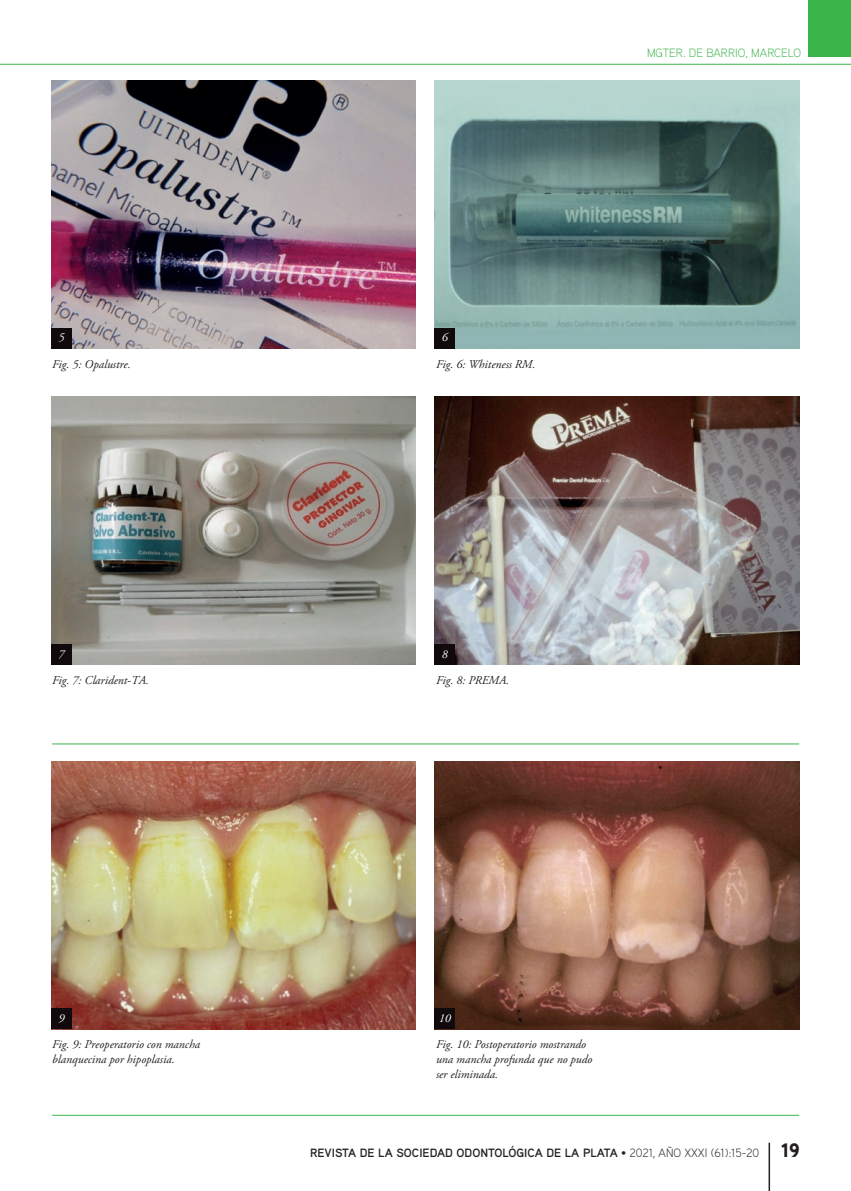
<style>
.page{position:relative;width:851px;height:1191px;background:#fff}
.page>*{position:absolute;margin:0;border:0;box-sizing:border-box;transform-origin:0 0}
.t1{font:italic 12px/15px "Adobe Garamond Pro";color:#231f20}
.t2{font:700 12px "Aaux Pro";color:#231f20}
.t3{font:300 12px "Aaux Pro";color:#3ab54a}
.t4{font:italic 12px "Adobe Garamond Pro";color:#fff}
.s1{font-weight:300}
.s2{font-weight:900;font-size:19.5px}
</style>
<div class="page">
<hr style="left:0;top:64px;width:850px;height:1px;background:#3ab54a">
<div style="left:808px;top:0;width:42px;height:57px;background:#3ab54a"></div>
<hr style="left:768px;top:1142px;width:2px;height:48px;background:#231f20">
<img style="left:51px;top:81px;width:365px;height:268px">
<img style="left:434px;top:81px;width:365px;height:268px">
<img style="left:51px;top:761px;width:365px;height:268px">
<img style="left:434px;top:761px;width:365px;height:268px">
<img style="left:51px;top:397px;width:365px;height:268px">
<img style="left:434px;top:397px;width:365px;height:268px">
<hr style="left:52px;top:743px;width:747px;height:1px;background:#3ab54a">
<hr style="left:52px;top:1114px;width:747px;height:1px;background:#3ab54a">
<div style="left:51px;top:328px;width:21px;height:21px;background:#110a0c"></div>
<div style="left:434px;top:328px;width:21px;height:21px;background:#110a0c"></div>
<div style="left:51px;top:644px;width:21px;height:21px;background:#110a0c"></div>
<div style="left:434px;top:644px;width:21px;height:21px;background:#110a0c"></div>
<div style="left:51px;top:1008px;width:21px;height:21px;background:#110a0c"></div>
<div style="left:434px;top:1008px;width:21px;height:21px;background:#110a0c"></div>
<p class="t4" style="left:58px;top:330px;width:7px">5</p>
<p class="t4" style="left:442px;top:330px;width:7px">6</p>
<p class="t1" style="left:52px;top:357px;width:80px">Fig. 5: Opalustre.</p>
<p class="t1" style="left:436px;top:357px;width:101px">Fig. 6: Whiteness RM.</p>
<p class="t4" style="left:58px;top:646px;width:7px">7</p>
<p class="t4" style="left:442px;top:646px;width:7px">8</p>
<p class="t1" style="left:52px;top:673px;width:98px">Fig. 7: Clarident-TA.</p>
<p class="t1" style="left:436px;top:673px;width:75px">Fig. 8: PREMA.</p>
<p class="t3" style="left:647px;top:45px;width:155px">MGTER. DE BARRIO, MARCELO</p>
<p class="t4" style="left:58px;top:1010px;width:7px">9</p>
<p class="t4" style="left:439px;top:1010px;width:13px">10</p>
<p class="t1" style="left:52px;top:1037px;width:149px">Fig. 9: Preoperatorio con mancha blanquecina por hipoplasia.</p>
<p class="t1" style="left:436px;top:1037px;width:158px">Fig. 10: Postoperatorio mostrando una mancha profunda que no pudo ser eliminada.</p>
<p class="t2" style="left:310px;top:1145px;width:491px">REVISTA DE LA SOCIEDAD ODONTOLÓGICA DE LA PLATA <span class="s1">• 2021, AÑO XXXI (61):15-20</span> <span class="s2">19</span></p>
</div>
